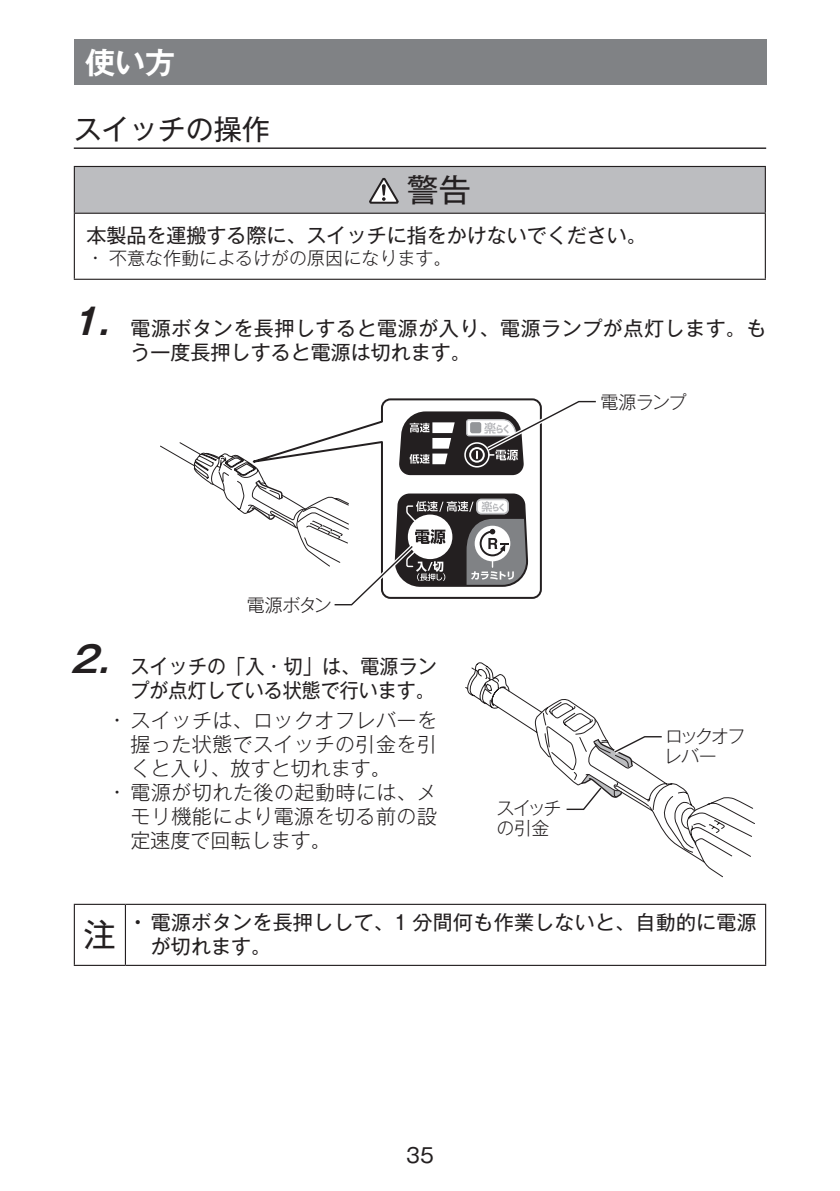
<style>
.page{position:relative;width:840px;height:1191px;background:#fff}
.page>*{position:absolute;margin:0;border:0;box-sizing:border-box;transform-origin:0 0}
.t1{font:32px "Gothic MB101 Pro";color:#231f20}
.t2{font:700 30px "Gothic MB101 Pro De";color:#fff}
.t3{font:28px "Gothic MB101 Pro";color:#231f20}
.t4{font:300 20px/24px "Gothic MB101 Pro";letter-spacing:.02em;color:#231f20;text-align:justify}
.t5{font:20px/24px "Gothic MB101 Pro";color:#231f20}
.t6{font:20px/24px "Gothic MB101 Pro";letter-spacing:.025em;color:#231f20}
.t7{font:20px/24px "Gothic MB101 Pro";color:#231f20;text-align:right;scale:.95 1}
.t8{font:300 18px "Gothic MB101 Pro";color:#231f20}
.t9{font:18px/20px "Gothic MB101 Pro Light 90 msp RKSJ H";letter-spacing:-.08em;color:#231f20}
.t10{font:18px/20px "Gothic MB101 Pro Light 90 msp RKSJ H";letter-spacing:-.1em;color:#231f20}
.s1{font-family:"Gothic MB101 Pro De";font-weight:700;font-style:italic;font-size:36px}
.s2{font-weight:500}
</style>
<div class="page">
<div style="left:74px;top:40px;width:691px;height:45px;background:#808285"></div>
<hr style="left:74px;top:147px;width:691px;height:2px;background:#231f20">
<div style="left:74px;top:166px;width:690px;height:47px;background:#bcbdc0"></div>
<hr style="left:74px;top:214px;width:1px;height:65px;background:#231f20">
<hr style="left:764px;top:214px;width:1px;height:65px;background:#231f20">
<hr style="left:74px;top:166px;width:691px;height:1px;background:#231f20">
<hr style="left:74px;top:167px;width:1px;height:46px;background:#231f20">
<hr style="left:764px;top:167px;width:1px;height:46px;background:#231f20">
<hr style="left:74px;top:213px;width:691px;height:1px;background:#231f20">
<hr style="left:74px;top:279px;width:691px;height:1px;background:#231f20">
<svg style="left:369px;top:178px;width:29px;height:26px"></svg>
<svg style="left:160px;top:398px;width:436px;height:208px"></svg>
<hr style="left:74px;top:903px;width:51px;height:2px;background:#231f20">
<hr style="left:74px;top:905px;width:1px;height:59px;background:#231f20">
<hr style="left:125px;top:903px;width:640px;height:2px;background:#231f20">
<hr style="left:125px;top:905px;width:1px;height:59px;background:#231f20">
<hr style="left:764px;top:905px;width:1px;height:59px;background:#231f20">
<hr style="left:74px;top:964px;width:51px;height:2px;background:#231f20">
<hr style="left:125px;top:964px;width:640px;height:2px;background:#231f20">
<svg style="left:465px;top:662px;width:290px;height:215px"></svg>
<svg style="left:542px;top:701px;width:162px;height:162px"></svg>
<h2 class="t2" style="left:85px;top:38px;width:91px">使い方</h2>
<h3 class="t3" style="left:74px;top:106px;width:197px">スイッチの操作</h3>
<h1 class="t1" style="left:406px;top:163px;width:65px">警告</h1>
<p class="t5" style="left:86px;top:220px;width:561px">本製品を運搬する際に、スイッチに指をかけないでください。</p>
<p class="t8" style="left:92px;top:243px;width:361px">• 不意な作動によるけがの原因になります。</p>
<p class="t6" style="left:130px;top:313px;width:637px;text-indent:-60px"><span class="s1">.1</span> 電源ボタンを長押しすると電源が入り、電源ランプが点灯します。もう一度長押しすると電源は切れます。</p>
<p class="t9" style="left:600px;top:389px;width:88px">電源ランプ</p>
<p class="t9" style="left:246px;top:592px;width:87px">電源ボタン</p>
<p class="t7" style="left:70px;top:651px;width:387px"><span class="s1">.2</span> スイッチの「入・切」は、電源ランプが点灯している状態で行います。</p>
<p class="t4" style="left:130px;top:705px;width:308px;text-indent:-17px">• スイッチは、ロックオフレバーを握った状態でスイッチの引金を引くと入り、放すと切れます。</p>
<p class="t4" style="left:130px;top:777px;width:308px;text-indent:-17px">• 電源が切れた後の起動時には、メモリ機能により電源を切る前の設定速度で回転します。</p>
<p class="t9" style="left:496px;top:795px;width:66px">スイッチの引金</p>
<p class="t10" style="left:663px;top:724px;width:83px">ロックオフレバー</p>
<h1 class="t1" style="left:84px;top:908px;width:33px">注</h1>
<p class="t5" style="left:151px;top:908px;width:607px;text-indent:-17px"><span class="s2">•</span> 電源ボタンを長押しして、1 分間何も作業しないと、自動的に電源が切れます。</p>
<p class="t5" style="left:406px;top:1140px;width:29px">35</p>
</div>
